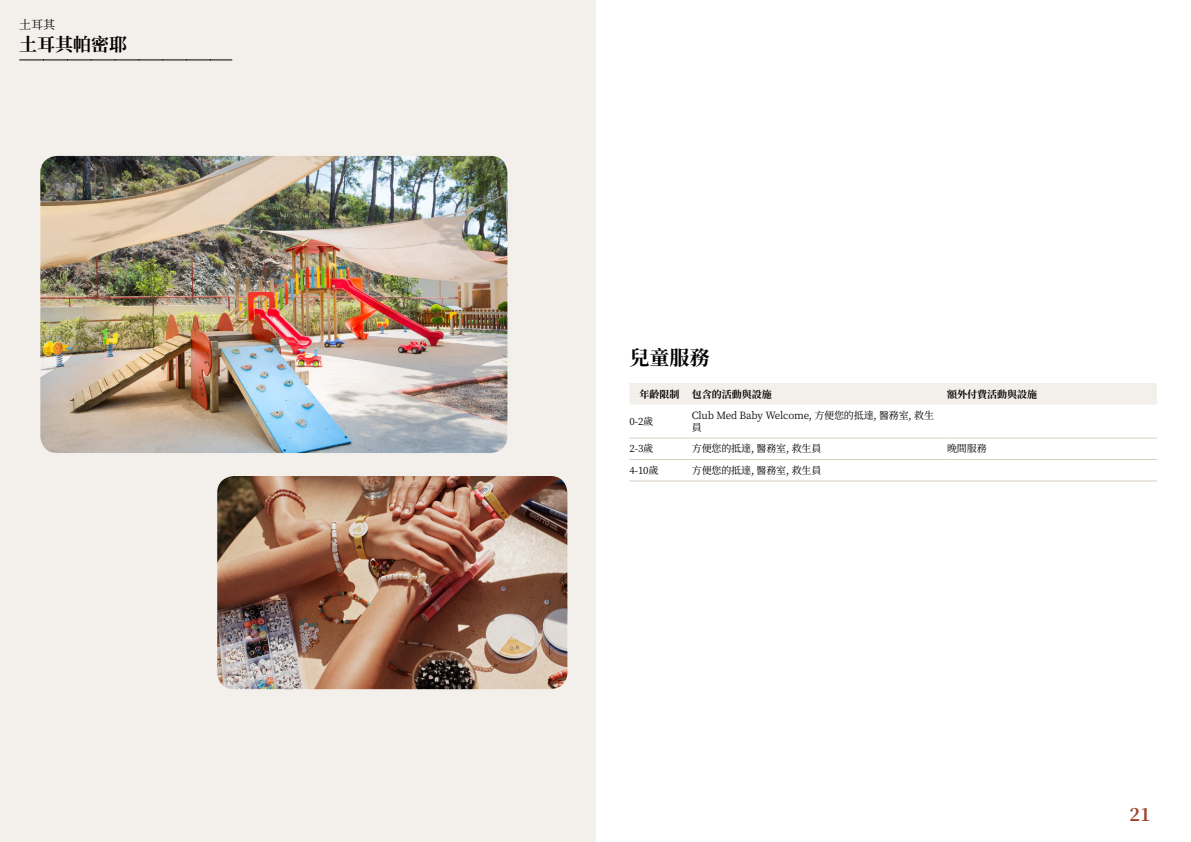
<style>
.page{position:relative;width:1191px;height:842px;background:#fff}
.page>*{position:absolute;margin:0;border:0;box-sizing:border-box;transform-origin:0 0}
.t1{font:700 20px "Noto Serif SC";color:#000}
.t2{font:700 18px "Noto Serif SC";color:#000}
.t3{font:700 18px "Noto Serif SC";color:#9d432c}
.t4{font:12px "Noto Serif SC";color:#000}
.t5{font:10px/12px "Noto Serif SC";letter-spacing:-.015em;color:#000}
.t6{font:700 10px "Noto Serif SC";color:#000}
</style>
<div class="page">
<div style="left:0;top:0;width:595px;height:842px;background:#f3f0ec"></div>
<img style="left:40px;top:156px;width:467px;height:297px">
<img style="left:217px;top:476px;width:350px;height:213px">
<svg style="left:20px;top:60px;width:212px;height:1px"></svg>
<div style="left:630px;top:383px;width:527px;height:22px;background:#f3f0ec"></div>
<hr style="left:629px;top:438px;width:63px;height:1px;background:#d7cdc1">
<hr style="left:692px;top:438px;width:255px;height:1px;background:#d7cdc1">
<hr style="left:947px;top:438px;width:210px;height:1px;background:#d7cdc1">
<hr style="left:629px;top:459px;width:63px;height:1px;background:#d7cdc1">
<hr style="left:692px;top:459px;width:255px;height:1px;background:#d7cdc1">
<hr style="left:947px;top:459px;width:210px;height:1px;background:#d7cdc1">
<hr style="left:629px;top:480px;width:63px;height:1px;background:#d7cdc1">
<hr style="left:692px;top:480px;width:255px;height:1px;background:#d7cdc1">
<hr style="left:947px;top:480px;width:210px;height:1px;background:#d7cdc1">
<p class="t4" style="left:19px;top:17px;width:37px">土耳其</p>
<h2 class="t2" style="left:19px;top:34px;width:110px">土耳其帕密耶</h2>
<h1 class="t1" style="left:629px;top:346px;width:81px">兒童服務</h1>
<p class="t6" style="left:639px;top:388px;width:134px">年齡限制 包含的活動與設施</p>
<p class="t6" style="left:947px;top:388px;width:91px">額外付費活動與設施</p>
<p class="t5" style="left:629px;top:415px;width:25px">0-2歲</p>
<p class="t5" style="left:692px;top:409px;width:244px">Club Med Baby Welcome, 方便您的抵達, 醫務室, 救生員</p>
<p class="t5" style="left:629px;top:443px;width:25px">2-3歲</p>
<p class="t5" style="left:692px;top:443px;width:131px">方便您的抵達, 醫務室, 救生員</p>
<p class="t5" style="left:947px;top:443px;width:41px">晚間服務</p>
<p class="t5" style="left:629px;top:464px;width:30px">4-10歲</p>
<p class="t5" style="left:692px;top:464px;width:131px">方便您的抵達, 醫務室, 救生員</p>
<h2 class="t3" style="left:1129px;top:804px;width:23px">21</h2>
</div>
